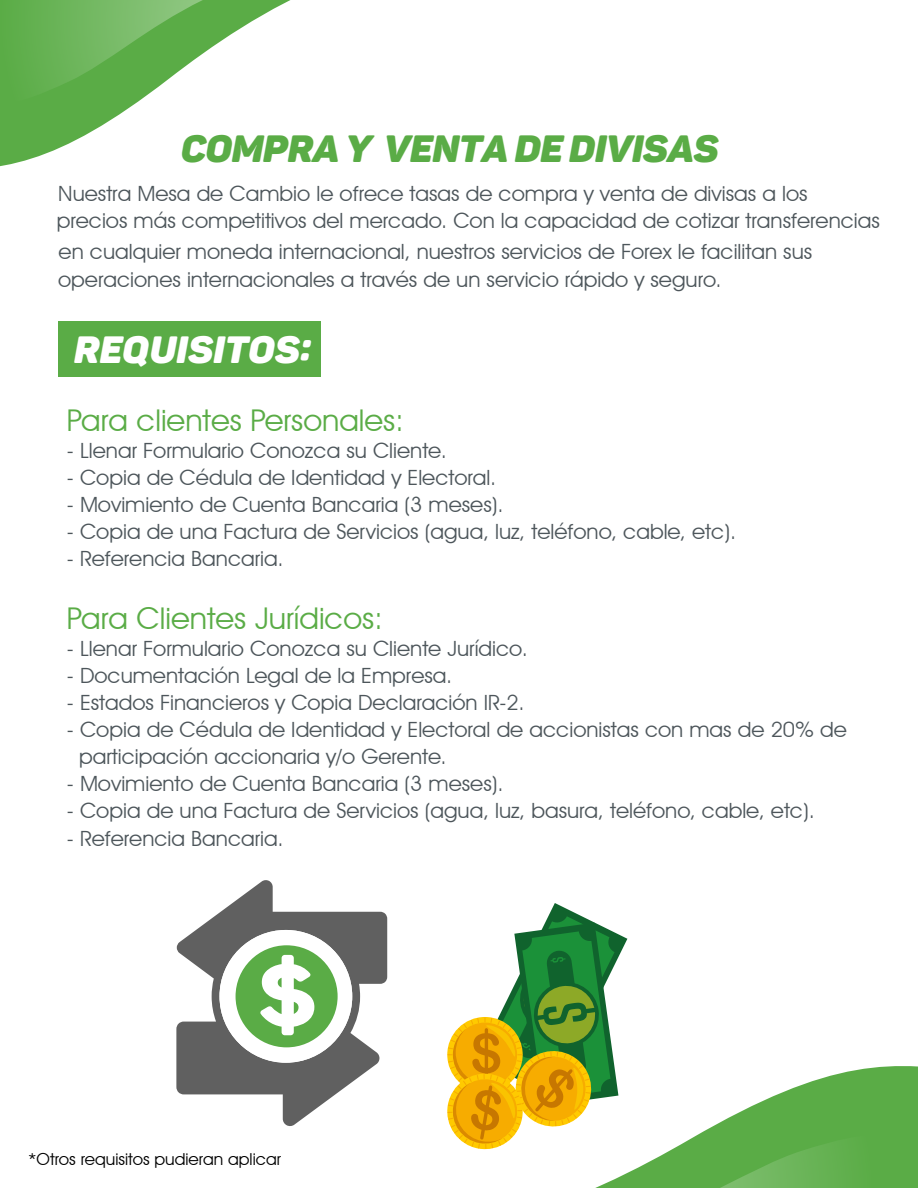
<style>
.page{position:relative;width:918px;height:1188px;background:#fff}
.page>*{position:absolute;margin:0;border:0;box-sizing:border-box;transform-origin:0 0}
.t1{font:italic 900 37.5px "Panton Demo";letter-spacing:-.015em;color:#5aac46}
.t2{font:italic 900 37.5px "Panton Demo";color:#fff}
.t3{font:30px "Avant Garde IT Cby BT";color:#5aac46}
.t4{font:21px/27px "Avant Garde IT Cby BT";color:#4d565b}
.t5{font:16.5px "Avant Garde IT Cby BT";color:#000}
</style>
<div class="page">
<div style="left:58px;top:321px;width:263px;height:55px;background:#5aac46"></div>
<svg style="left:595px;top:1066px;width:323px;height:122px;fill:#5aac46"></svg>
<svg style="left:720px;top:1134px;width:198px;height:54px;background:#60af4c"></svg>
<svg style="left:0;top:0;width:291px;height:167px"></svg>
<svg style="left:0;top:0;width:203px;height:105px;background:#72b860"></svg>
<svg style="left:447px;top:903px;width:180px;height:249px"></svg>
<svg style="left:176px;top:880px;width:211px;height:246px"></svg>
<svg style="left:219px;top:930px;width:133px;height:133px"></svg>
<h1 class="t1" style="left:181px;top:124px;width:539px">COMPRA Y VENTA DE DIVISAS</h1>
<p class="t4" style="left:57px;top:179px;width:825px;line-height:27.5px">Nuestra Mesa de Cambio le ofrece tasas de compra y venta de divisas a los precios más competitivos del mercado. Con la capacidad de cotizar transferencias</p>
<p class="t4" style="left:58px;top:237px;width:755px;line-height:27.8px">en cualquier moneda internacional, nuestros servicios de Forex le facilitan sus operaciones internacionales a través de un servicio rápido y seguro.</p>
<h1 class="t2" style="left:74px;top:326px;width:239px">REQUISITOS:</h1>
<h2 class="t3" style="left:67px;top:402px;width:339px">Para clientes Personales:</h2>
<p class="t4" style="left:67px;top:437px;width:381px">- Llenar Formulario Conozca su Cliente.</p>
<p class="t4" style="left:67px;top:464px;width:431px">- Copia de Cédula de Identidad y Electoral.</p>
<p class="t4" style="left:67px;top:491px;width:438px">- Movimiento de Cuenta Bancaria (3 meses).</p>
<p class="t4" style="left:67px;top:518px;width:671px">- Copia de una Factura de Servicios (agua, luz, teléfono, cable, etc).</p>
<p class="t4" style="left:67px;top:545px;width:218px">- Referencia Bancaria.</p>
<h2 class="t3" style="left:67px;top:600px;width:318px">Para Clientes Jurídicos:</h2>
<p class="t4" style="left:67px;top:635px;width:462px">- Llenar Formulario Conozca su Cliente Jurídico.</p>
<p class="t4" style="left:67px;top:662px;width:387px">- Documentación Legal de la Empresa.</p>
<p class="t4" style="left:67px;top:689px;width:459px">- Estados Financieros y Copia Declaración IR-2.</p>
<p class="t4" style="left:79px;top:716px;width:769px;text-indent:-12px">- Copia de Cédula de Identidad y Electoral de accionistas con mas de 20% de participación accionaria y/o Gerente.</p>
<p class="t4" style="left:67px;top:770px;width:438px">- Movimiento de Cuenta Bancaria (3 meses).</p>
<p class="t4" style="left:67px;top:797px;width:749px">- Copia de una Factura de Servicios (agua, luz, basura, teléfono, cable, etc).</p>
<p class="t4" style="left:67px;top:825px;width:218px">- Referencia Bancaria.</p>
<p class="t5" style="left:28px;top:1149px;width:254px">*Otros requisitos pudieran aplicar</p>
</div>
